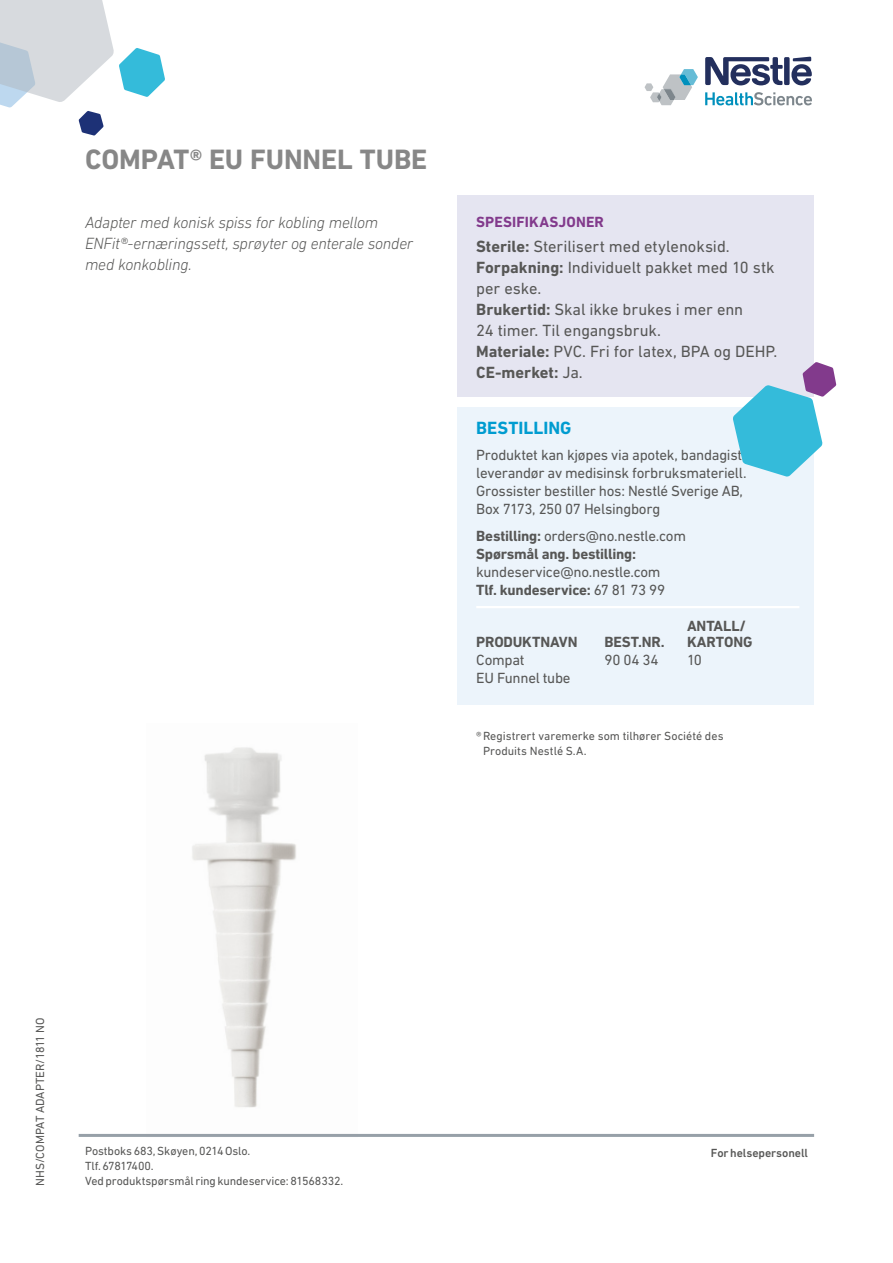
<style>
.page{position:relative;width:893px;height:1263px;background:#fff}
.page>*{position:absolute;margin:0;border:0;box-sizing:border-box;transform-origin:0 0}
.t1{font:700 28.5px "DIN Next LT Pro";letter-spacing:-.005em;color:#878787}
.t2{font:700 18px "DIN Next LT Pro";letter-spacing:.005em;color:#009cd0}
.t3{font:16.5px/21px "DIN Next LT Pro";letter-spacing:-.005em;color:#575756}
.t4{font:italic 300 16.5px/21px "DIN Next LT Pro";letter-spacing:-.015em;color:#575756}
.t5{font:15px/18px "DIN Next LT Pro";letter-spacing:-.02em;color:#575756}
.t6{font:700 15px/18px "DIN Next LT Pro";letter-spacing:-.01em;color:#575756}
.t7{font:700 15px "DIN Next LT Pro";letter-spacing:.01em;color:#823a8c}
.t8{font:12px/15px "DIN Next LT Pro";letter-spacing:-.005em;color:#575756}
.t9{font:500 12px "DIN Next LT Pro";letter-spacing:-.005em;color:#575756}
.s1{font-weight:700}
.s2{font-weight:400}
</style>
<div class="page">
<svg style="left:0;top:0;width:165px;height:136px"></svg>
<img style="left:192px;top:747px;width:104px;height:361px">
<hr style="left:79px;top:1134px;width:735px;height:3px;background:#97a0a8">
<svg style="left:705px;top:92px;width:107px;height:13px"></svg>
<svg style="left:705px;top:57px;width:107px;height:28px"></svg>
<svg style="left:645px;top:69px;width:53px;height:36px"></svg>
<div style="left:457px;top:196px;width:357px;height:201px;background:#e5e5f1"></div>
<div style="left:457px;top:407px;width:357px;height:298px;background:#ecf4fb"></div>
<svg style="left:733px;top:362px;width:103px;height:115px"></svg>
<hr style="left:476px;top:606px;width:323px;height:2px;background:#fff">
<h1 class="t1" style="left:85px;top:143px;width:344px">COMPAT® EU FUNNEL TUBE</h1>
<p class="t4" style="left:85px;top:212px;width:330px">Adapter med konisk spiss for kobling mellom<br>ENFit®-ernæringssett, sprøyter og enterale sonder med konkobling.</p>
<p class="t7" style="left:476px;top:213px;width:129px">SPESIFIKASJONER</p>
<p class="t3" style="left:476px;top:236px;width:303px"><span class="s1">Sterile:</span> Sterilisert med etylenoksid.<br><span class="s1">Forpakning:</span> Individuelt pakket med 10 stk per eske.<br><span class="s1">Brukertid:</span> Skal ikke brukes i mer enn<br>24 timer. Til engangsbruk.<br><span class="s1">Materiale:</span> PVC. Fri for latex, BPA og DEHP.<br><span class="s1">CE-merket:</span> Ja.</p>
<p class="t2" style="left:476px;top:417px;width:97px">BESTILLING</p>
<p class="t5" style="left:476px;top:446px;width:299px">Produktet kan kjøpes via apotek, bandagist eller leverandør av medisinsk forbruksmateriell.<br>Grossister bestiller hos: Nestlé Sverige AB,<br>Box 7173, 250 07 Helsingborg</p>
<p class="t6" style="left:476px;top:527px;width:211px">Bestilling: <span class="s2">orders@no.nestle.com<br></span>Spørsmål ang. bestilling:</p>
<p class="t5" style="left:476px;top:563px;width:191px">kundeservice@no.nestle.com<br><span class="s1">Tlf. kundeservice:</span> 67 81 73 99</p>
<p class="t6" style="left:687px;top:617px;width:61px">ANTALL/</p>
<p class="t6" style="left:476px;top:633px;width:103px">PRODUKTNAVN</p>
<p class="t6" style="left:604px;top:633px;width:62px">BEST.NR.</p>
<p class="t6" style="left:687px;top:633px;width:67px">KARTONG</p>
<p class="t5" style="left:476px;top:651px;width:50px">Compat</p>
<p class="t5" style="left:604px;top:651px;width:56px">90 04 34</p>
<p class="t5" style="left:687px;top:651px;width:17px">10</p>
<p class="t5" style="left:476px;top:669px;width:96px">EU Funnel tube</p>
<p class="t8" style="left:483px;top:729px;width:242px;text-indent:-7px">®Registrert varemerke som tilhører Société des<br>Produits Nestlé S.A.</p>
<p class="t8" style="left:33px;top:1185px;width:169px;rotate:-90deg">NHS/COMPAT ADAPTER/1811 NO</p>
<p class="t8" style="left:85px;top:1144px;width:167px">Postboks 683, Skøyen, 0214 Oslo.<br>Tlf. 67817400.</p>
<p class="t8" style="left:85px;top:1174px;width:260px">Ved produktspørsmål ring kundeservice: 81568332.</p>
<p class="t9" style="left:711px;top:1145px;width:99px">For helsepersonell</p>
</div>
